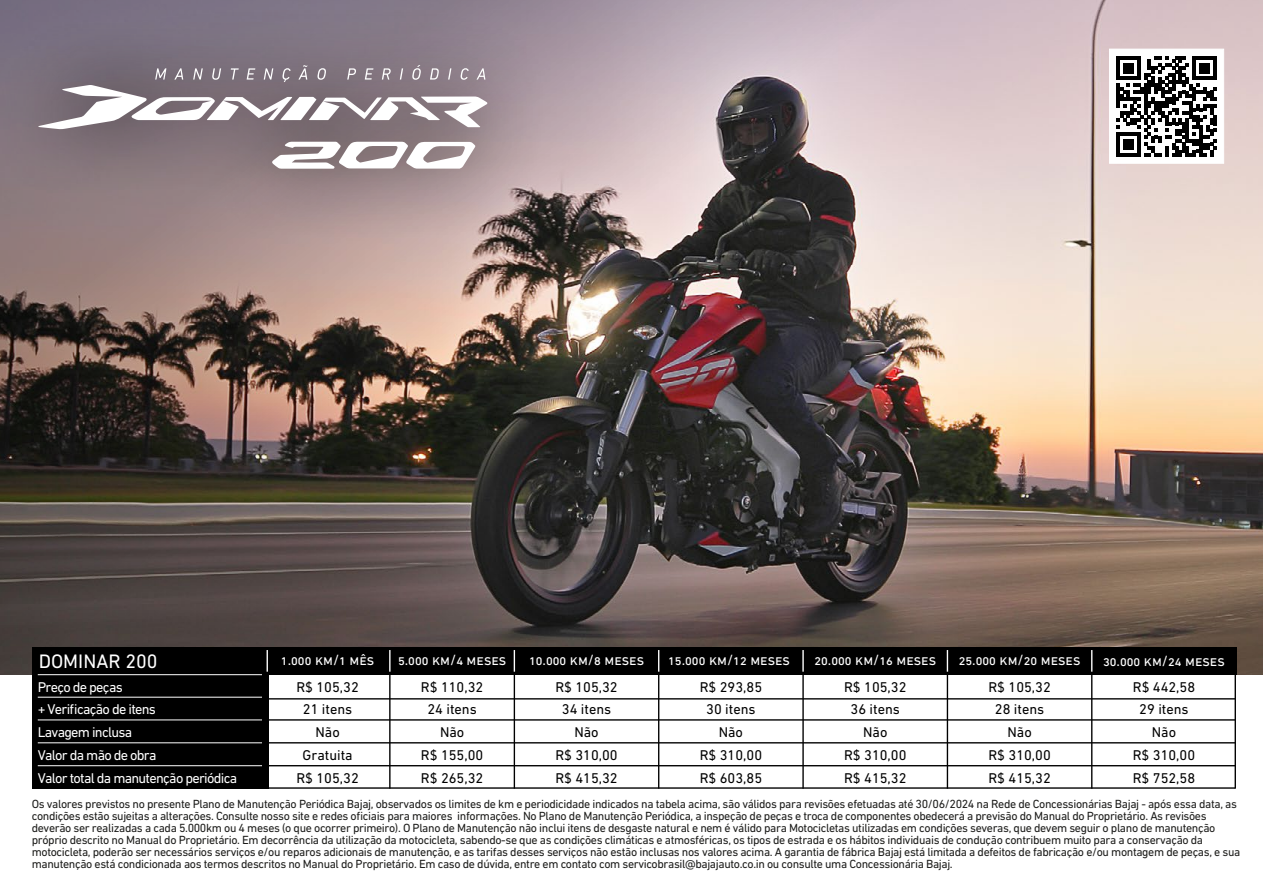
<style>
.page{position:relative;width:1263px;height:893px;background:#fff}
.page>*{position:absolute;margin:0;border:0;box-sizing:border-box;transform-origin:0 0}
.t1{font:19.8px "DIN Next LT Pro";color:#fff}
.t2{font:14.85px "DIN Next LT Pro";color:#fff}
.t3{font:14.4px/23px "DIN Next LT Pro";color:#000;text-align:center}
.t4{font:14.4px/23px "DIN Next LT Pro";letter-spacing:-.05em;color:#fff}
.t5{font:12px/12px "DIN Next LT Pro";letter-spacing:-.03em;color:#1d1d1b}
</style>
<div class="page">
<img style="left:1043px;top:0;width:220px;height:674px">
<img style="left:0;top:0;width:1043px;height:674px">
<hr style="left:1234px;top:653px;width:2px;height:136px;background:#000">
<div style="left:32px;top:647px;width:236px;height:142px;background:#000"></div>
<div style="left:32px;top:647px;width:1204px;height:28px;background:#000"></div>
<svg style="left:267px;top:650px;width:1px;height:22px"></svg>
<hr style="left:389px;top:650px;width:1px;height:139px;background:#000">
<svg style="left:389px;top:650px;width:1px;height:22px"></svg>
<hr style="left:514px;top:650px;width:1px;height:139px;background:#000">
<svg style="left:514px;top:650px;width:1px;height:22px"></svg>
<hr style="left:658px;top:653px;width:1px;height:136px;background:#000">
<svg style="left:658px;top:650px;width:1px;height:22px"></svg>
<hr style="left:802px;top:653px;width:2px;height:136px;background:#000">
<hr style="left:802px;top:650px;width:2px;height:22px;background:#fff">
<hr style="left:947px;top:653px;width:1px;height:136px;background:#000">
<svg style="left:947px;top:650px;width:1px;height:22px"></svg>
<hr style="left:1091px;top:653px;width:1px;height:136px;background:#000">
<svg style="left:1091px;top:650px;width:1px;height:22px"></svg>
<hr style="left:37px;top:719px;width:1198px;height:2px;background:#000">
<hr style="left:37px;top:698px;width:1198px;height:1px;background:#000">
<hr style="left:37px;top:742px;width:1198px;height:1px;background:#000">
<hr style="left:37px;top:765px;width:1198px;height:1px;background:#000">
<hr style="left:262px;top:787px;width:973px;height:2px;background:#000">
<hr style="left:38px;top:697px;width:224px;height:1px;background:#fff">
<hr style="left:38px;top:674px;width:224px;height:1px;background:#fff">
<hr style="left:38px;top:719px;width:224px;height:1px;background:#fff">
<hr style="left:38px;top:742px;width:224px;height:1px;background:#fff">
<hr style="left:38px;top:765px;width:224px;height:1px;background:#fff">
<div style="left:1109px;top:49px;width:115px;height:114px;background:#fff"></div>
<svg style="left:1116px;top:56px;width:101px;height:100px"></svg>
<div style="left:0;top:2px;width:550px;height:238px;background:#000;opacity:.81"></div>
<svg style="left:38px;top:65px;width:450px;height:64px"></svg>
<svg style="left:272px;top:142px;width:204px;height:27px"></svg>
<h1 class="t1" style="left:39px;top:650px;width:120px">DOMINAR 200</h1>
<p class="t4" style="left:38px;top:676px;width:120px;line-height:21.5px">Preço de peças<br>+ Verificação de itens</p>
<p class="t4" style="left:38px;top:720px;width:201px">Lavagem inclusa<br>Valor da mão de obra<br>Valor total da manutenção periódica</p>
<p class="t2" style="left:281px;top:652px;width:95px">1.000 km/1 mês</p>
<p class="t2" style="left:398px;top:652px;width:110px">5.000 km/4 meses</p>
<p class="t2" style="left:529px;top:652px;width:117px">10.000 km/8 meses</p>
<p class="t2" style="left:668px;top:652px;width:123px">15.000 km/12 meses</p>
<p class="t2" style="left:814px;top:652px;width:123px">20.000 km/16 meses</p>
<p class="t2" style="left:959px;top:652px;width:123px">25.000 km/20 meses</p>
<p class="t2" style="left:1103px;top:652px;width:123px">30.000 km/24 meses</p>
<p class="t3" style="left:296px;top:676px;width:64px;line-height:21.5px">R$ 105,32<br>21 itens</p>
<p class="t3" style="left:296px;top:720px;width:64px">Não<br>Gratuita<br>R$ 105,32</p>
<p class="t3" style="left:421px;top:676px;width:64px;line-height:21.5px">R$ 110,32<br>24 itens</p>
<p class="t3" style="left:421px;top:720px;width:64px">Não<br>R$ 155,00<br>R$ 265,32</p>
<p class="t3" style="left:555px;top:676px;width:64px;line-height:21.5px">R$ 105,32<br>34 itens</p>
<p class="t3" style="left:555px;top:720px;width:64px">Não<br>R$ 310,00<br>R$ 415,32</p>
<p class="t3" style="left:700px;top:676px;width:64px;line-height:21.5px">R$ 293,85<br>30 itens</p>
<p class="t3" style="left:700px;top:720px;width:64px">Não<br>R$ 310,00<br>R$ 603,85</p>
<p class="t3" style="left:844px;top:676px;width:64px;line-height:21.5px">R$ 105,32<br>36 itens</p>
<p class="t3" style="left:844px;top:720px;width:64px">Não<br>R$ 310,00<br>R$ 415,32</p>
<p class="t3" style="left:988px;top:676px;width:64px;line-height:21.5px">R$ 105,32<br>28 itens</p>
<p class="t3" style="left:988px;top:720px;width:64px">Não<br>R$ 310,00<br>R$ 415,32</p>
<p class="t3" style="left:1133px;top:676px;width:64px;line-height:21.5px">R$ 442,58<br>29 itens</p>
<p class="t3" style="left:1133px;top:720px;width:64px">Não<br>R$ 310,00<br>R$ 752,58</p>
<p class="t5" style="left:32px;top:797px;width:1210px">Os valores previstos no presente Plano de Manutenção Periódica Bajaj, observados os limites de km e periodicidade indicados na tabela acima, são válidos para revisões efetuadas até 30/06/2024 na Rede de Concessionárias Bajaj - após essa data, as condições estão sujeitas a alterações. Consulte nosso site e redes oficiais para maiores informações. No Plano de Manutenção Periódica, a inspeção de peças e troca de componentes obedecerá a previsão do Manual do Proprietário. As revisões deverão ser realizadas a cada 5.000km ou 4 meses (o que ocorrer primeiro). O Plano de Manutenção não inclui itens de desgaste natural e nem é válido para Motocicletas utilizadas em condições severas, que devem seguir o plano de manutenção próprio descrito no Manual do Proprietário. Em decorrência da utilização da motocicleta, sabendo-se que as condições climáticas e atmosféricas, os tipos de estrada e os hábitos individuais de condução contribuem muito para a conservação da motocicleta, poderão ser necessários serviços e/ou reparos adicionais de manutenção, e as tarifas desses serviços não estão inclusas nos valores acima. A garantia de fábrica Bajaj está limitada a defeitos de fabricação e/ou montagem de peças, e sua manutenção está condicionada aos termos descritos no Manual do Proprietário. Em caso de dúvida, entre em contato com servicobrasil@bajajauto.co.in ou consulte uma Concessionária Bajaj.</p>
</div>
